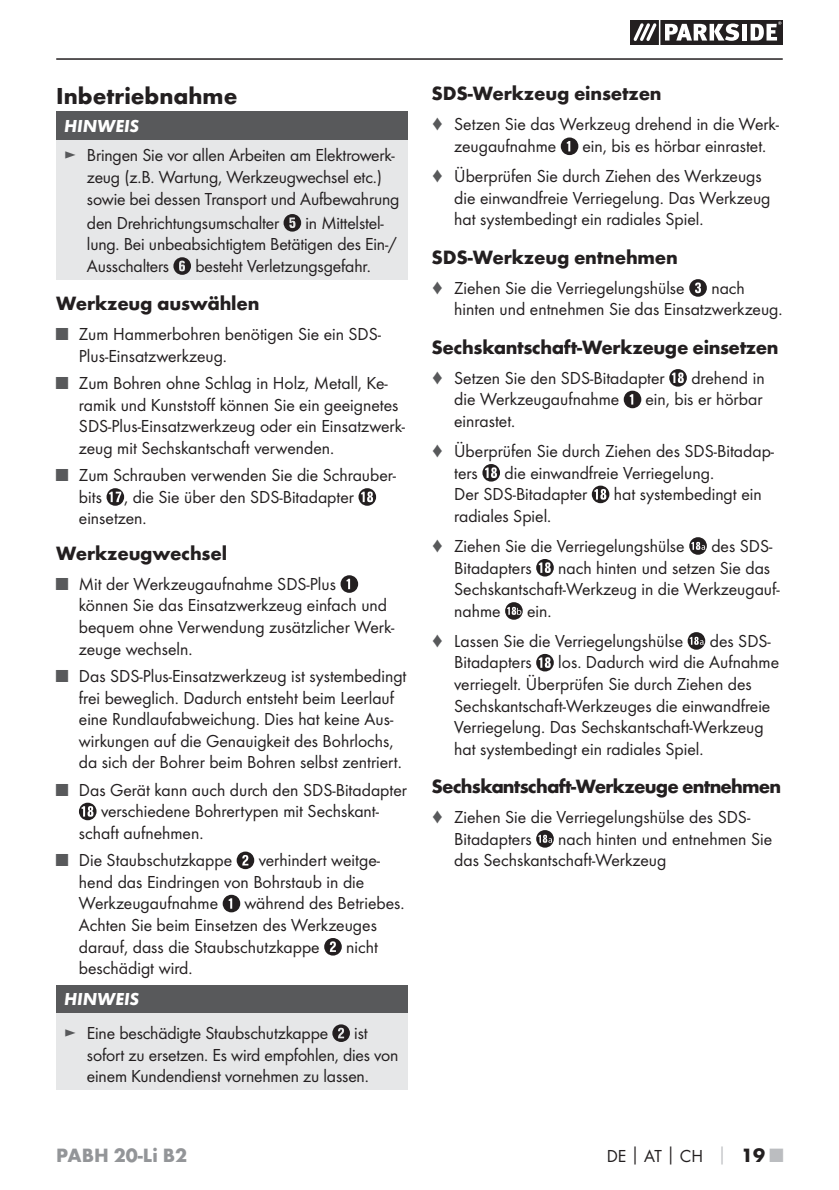
<style>
.page{position:relative;width:839px;height:1190px;background:#fff}
.page>*{position:absolute;margin:0;border:0;box-sizing:border-box;transform-origin:0 0}
.t1{font:700 24px "Futura";color:#231f20}
.t2{font:700 20px "Futura";letter-spacing:-.015em;color:#231f20}
.t3{font:700 20px "Futura";letter-spacing:-.04em;color:#231f20}
.t4{font:700 20px "Futura";color:#939598}
.t5{font:18px/21.6px "Futura Boo";color:#231f20}
.t6{font:italic 700 18px "Futura";color:#fff}
.s1{color:#58595b}
.s2{font-family:"Futura";font-weight:700}
.s3{font-family:"Futura";font-weight:700;color:#bbbdc0}
.s4{font-family:"Futura";font-weight:700;font-size:20px}
.s5{font-family:"Futura";font-weight:700;font-size:20px;color:#bbbdc0}
</style>
<div class="page">
<hr style="left:56px;top:58px;width:726px;height:2px;background:#231f20">
<svg style="left:630px;top:20px;width:152px;height:25px"></svg>
<hr style="left:658px;top:20px;width:2px;height:25px;background:#fff">
<div style="left:56px;top:111px;width:351px;height:29px;background:#58595b"></div>
<div style="left:56px;top:140px;width:351px;height:140px;background:#e6e7e8"></div>
<svg style="left:283px;top:214px;width:18px;height:18px"></svg>
<svg style="left:173px;top:257px;width:18px;height:18px"></svg>
<svg style="left:106px;top:488px;width:18px;height:18px"></svg>
<svg style="left:358px;top:488px;width:18px;height:18px"></svg>
<svg style="left:340px;top:575px;width:18px;height:18px"></svg>
<svg style="left:79px;top:802px;width:17px;height:18px"></svg>
<svg style="left:236px;top:851px;width:18px;height:18px"></svg>
<svg style="left:222px;top:894px;width:18px;height:18px"></svg>
<svg style="left:324px;top:938px;width:17px;height:17px"></svg>
<div style="left:56px;top:985px;width:351px;height:28px;background:#58595b"></div>
<div style="left:56px;top:1013px;width:351px;height:77px;background:#e6e7e8"></div>
<svg style="left:332px;top:1024px;width:18px;height:18px"></svg>
<svg style="left:560px;top:137px;width:18px;height:18px"></svg>
<svg style="left:689px;top:279px;width:17px;height:18px"></svg>
<svg style="left:669px;top:369px;width:17px;height:17px"></svg>
<svg style="left:623px;top:391px;width:18px;height:17px"></svg>
<svg style="left:482px;top:464px;width:17px;height:17px"></svg>
<svg style="left:591px;top:485px;width:18px;height:18px"></svg>
<svg style="left:689px;top:537px;width:17px;height:18px"></svg>
<svg style="left:536px;top:559px;width:17px;height:17px"></svg>
<svg style="left:505px;top:602px;width:17px;height:17px"></svg>
<svg style="left:687px;top:632px;width:17px;height:17px"></svg>
<svg style="left:536px;top:654px;width:17px;height:17px"></svg>
<svg style="left:536px;top:830px;width:17px;height:17px"></svg>
<h1 class="t1" style="left:56px;top:86px;width:182px">Inbetriebnahme</h1>
<p class="t6" style="left:64px;top:114px;width:76px">HINWEIS</p>
<p class="t5" style="left:87px;top:145px;width:314px;text-indent:-23px"><span class="s1">►</span> Bringen Sie vor allen Arbeiten am Elektrowerk&shy;zeug (z.B. Wartung, Werkzeugwechsel etc.) sowie bei dessen Transport und Aufbewahrung</p>
<p class="t5" style="left:87px;top:213px;width:194px">den Drehrichtungsumschalter</p>
<p class="t5" style="left:87px;top:213px;width:311px;text-indent:218px">in Mittelstel&shy;lung. Bei unbeabsichtigtem Betätigen des Ein-/<br>Ausschalters</p>
<p class="t5" style="left:195px;top:256px;width:177px">besteht Verletzungsgefahr.</p>
<p class="t2" style="left:56px;top:295px;width:205px">Werkzeug auswählen</p>
<p class="t5" style="left:79px;top:324px;width:303px;text-indent:-23px"><span class="s1">■</span> Zum Hammerbohren benötigen Sie ein SDS-<br>Plus-Einsatzwerkzeug.</p>
<p class="t5" style="left:79px;top:373px;width:327px;text-indent:-23px"><span class="s1">■</span> Zum Bohren ohne Schlag in Holz, Metall, Ke&shy;ramik und Kunststoff können Sie ein geeignetes SDS-Plus-Einsatzwerkzeug oder ein Einsatzwerk&shy;zeug mit Sechskantschaft verwenden.</p>
<p class="t5" style="left:79px;top:465px;width:318px;text-indent:-23px"><span class="s1">■</span> Zum Schrauben verwenden Sie die Schrauber&shy;bits , die Sie über den SDS-Bitadapter einsetzen.</p>
<p class="t2" style="left:56px;top:545px;width:172px">Werkzeugwechsel</p>
<p class="t5" style="left:79px;top:574px;width:317px;text-indent:-23px"><span class="s1">■</span> Mit der Werkzeugaufnahme SDS-Plus<br>können Sie das Einsatzwerkzeug einfach und bequem ohne Verwendung zusätzlicher Werk&shy;zeuge wechseln.</p>
<p class="t5" style="left:79px;top:666px;width:329px;text-indent:-23px"><span class="s1">■</span> Das SDS-Plus-Einsatzwerkzeug ist systembedingt frei beweglich. Dadurch entsteht beim Leerlauf eine Rundlaufabweichung. Dies hat keine Aus&shy;wirkungen auf die Genauigkeit des Bohrlochs, da sich der Bohrer beim Bohren selbst zentriert.</p>
<p class="t5" style="left:56px;top:779px;width:352px"><span class="s1">■</span> Das Gerät kann auch durch den SDS-Bitadapter</p>
<p class="t5" style="left:101px;top:801px;width:279px">verschiedene Bohrertypen mit Sechskant-</p>
<p class="t5" style="left:79px;top:823px;width:126px">schaft aufnehmen.</p>
<p class="t5" style="left:56px;top:850px;width:177px"><span class="s1">■</span> Die Staubschutzkappe</p>
<p class="t5" style="left:79px;top:850px;width:302px;text-indent:180px">verhindert weitge&shy;hend das Eindringen von Bohrstaub in die<br>Werkzeugaufnahme</p>
<p class="t5" style="left:79px;top:893px;width:327px;text-indent:165px">während des Betriebes.<br>Achten Sie beim Einsetzen des Werkzeuges darauf, dass die Staubschutzkappe</p>
<p class="t5" style="left:346px;top:936px;width:33px">nicht</p>
<p class="t5" style="left:79px;top:958px;width:115px">beschädigt wird.</p>
<p class="t6" style="left:64px;top:988px;width:76px">HINWEIS</p>
<p class="t5" style="left:64px;top:1023px;width:265px"><span class="s1">►</span> Eine beschädigte Staubschutzkappe</p>
<p class="t5" style="left:87px;top:1023px;width:313px;text-indent:267px">ist sofort zu ersetzen. Es wird empfohlen, dies von einem Kundendienst vornehmen zu lassen.</p>
<p class="t2" style="left:431px;top:86px;width:231px">SDS-Werkzeug einsetzen</p>
<p class="t5" style="left:454px;top:115px;width:326px;text-indent:-23px"><span class="s1">♦</span> Setzen Sie das Werkzeug drehend in die Werk&shy;zeugaufnahme</p>
<p class="t5" style="left:431px;top:132px;width:336px;line-height:30px;text-align:right">ein, bis es hörbar einrastet.<br><span class="s1">♦</span> Überprüfen Sie durch Ziehen des Werkzeugs</p>
<p class="t5" style="left:454px;top:188px;width:317px">die einwandfreie Verriegelung. Das Werkzeug hat systembedingt ein radiales Spiel.</p>
<p class="t2" style="left:431px;top:249px;width:248px">SDS-Werkzeug entnehmen</p>
<p class="t5" style="left:431px;top:278px;width:254px"><span class="s1">♦</span> Ziehen Sie die Verriegelungshülse</p>
<p class="t5" style="left:454px;top:278px;width:330px;text-indent:257px">nach hinten und entnehmen Sie das Einsatzwerkzeug.</p>
<p class="t2" style="left:431px;top:339px;width:348px">Sechskantschaft-Werkzeuge einsetzen</p>
<p class="t5" style="left:431px;top:368px;width:234px"><span class="s1">♦</span> Setzen Sie den SDS-Bitadapter</p>
<p class="t5" style="left:691px;top:368px;width:75px">drehend in</p>
<p class="t5" style="left:454px;top:389px;width:166px">die Werkzeugaufnahme</p>
<p class="t5" style="left:645px;top:389px;width:118px">ein, bis er hörbar</p>
<p class="t5" style="left:431px;top:407px;width:344px;line-height:30px;text-indent:23px">einrastet.<br><span class="s1">♦</span> Überprüfen Sie durch Ziehen des SDS-Bitadap-</p>
<p class="t5" style="left:454px;top:463px;width:25px">ters</p>
<p class="t5" style="left:454px;top:463px;width:261px;text-indent:50px">die einwandfreie Verriegelung.<br>Der SDS-Bitadapter</p>
<p class="t5" style="left:613px;top:484px;width:149px">hat systembedingt ein</p>
<p class="t5" style="left:431px;top:502px;width:254px;line-height:30px;text-indent:23px">radiales Spiel.<br><span class="s1">♦</span> Ziehen Sie die Verriegelungshülse</p>
<p class="t5" style="left:711px;top:536px;width:63px">des SDS-</p>
<p class="t5" style="left:454px;top:557px;width:79px">Bitadapters</p>
<p class="t5" style="left:454px;top:557px;width:327px;text-indent:104px">nach hinten und setzen Sie das<br>Sechskantschaft-Werkzeug in die Werkzeugauf&shy;nahme</p>
<p class="t5" style="left:431px;top:596px;width:253px;line-height:30px;text-indent:96px">ein.<br><span class="s1">♦</span> Lassen Sie die Verriegelungshülse</p>
<p class="t5" style="left:709px;top:631px;width:63px">des SDS-</p>
<p class="t5" style="left:454px;top:652px;width:326px;text-indent:104px">los. Dadurch wird die Aufnahme verriegelt. Überprüfen Sie durch Ziehen des Sechskantschaft-Werkzeuges die einwandfreie Verriegelung. Das Sechskantschaft-Werkzeug hat systembedingt ein radiales Spiel.</p>
<p class="t3" style="left:431px;top:778px;width:351px">Sechskantschaft-Werkzeuge entnehmen</p>
<p class="t5" style="left:454px;top:807px;width:297px;text-indent:-23px"><span class="s1">♦</span> Ziehen Sie die Verriegelungshülse des SDS-<br>Bitadapters</p>
<p class="t5" style="left:454px;top:652px;width:79px">Bitadapters</p>
<p class="t5" style="left:454px;top:829px;width:319px;text-indent:104px">nach hinten und entnehmen Sie das Sechskantschaft-Werkzeug</p>
<p class="t4" style="left:56px;top:1147px;width:132px">PABH 20-Li B2</p>
<p class="t5" style="left:606px;top:1146px;width:178px">DE<span class="s2">│</span>AT<span class="s2">│</span>CH <span class="s3">│</span> <span class="s4">19</span> <span class="s5">■</span></p>
</div>
